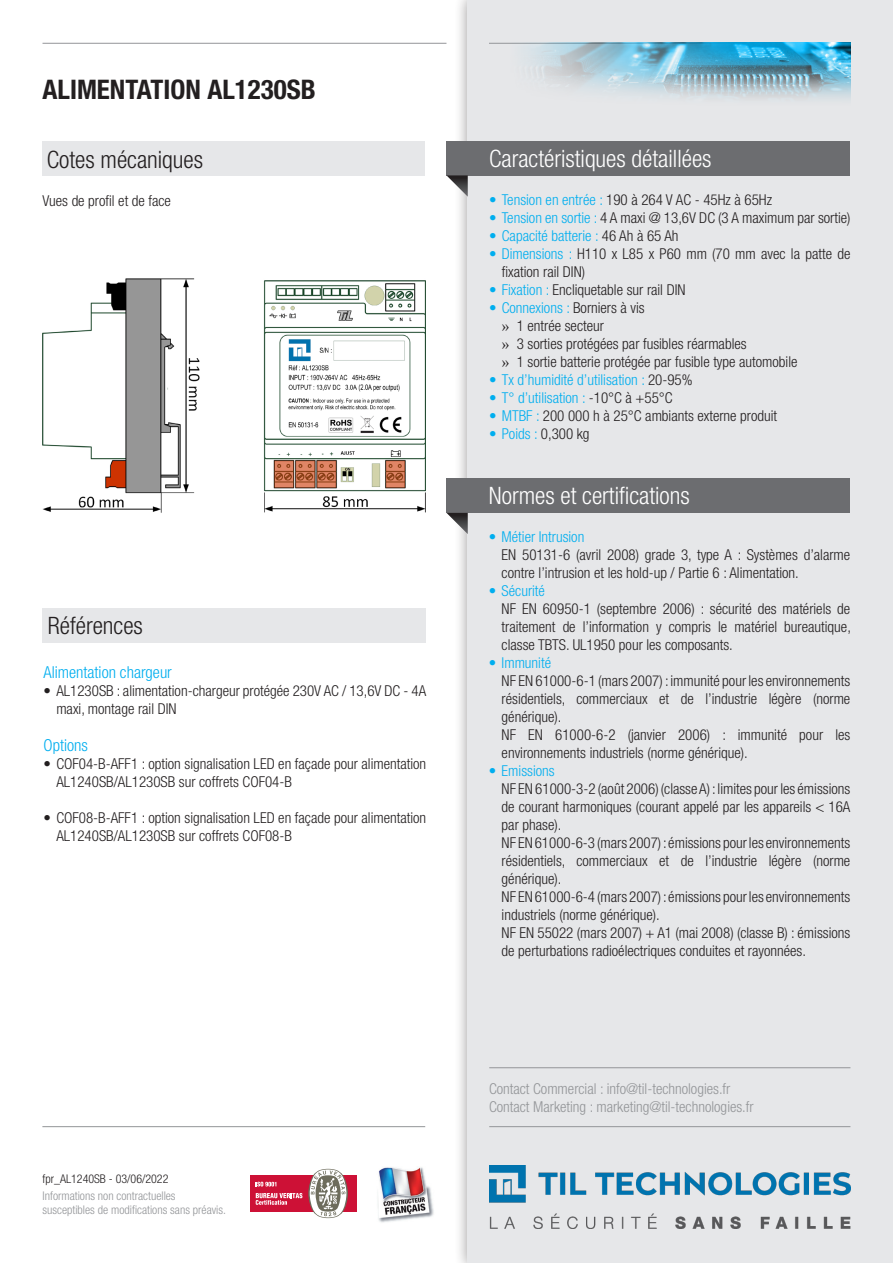
<style>
.page{position:relative;width:893px;height:1263px;background:#fff}
.page>*{position:absolute;margin:0;border:0;box-sizing:border-box;transform-origin:0 0}
.t1{font:700 condensed 27px "Helvetica Neue";color:#231f20}
.t2{font:300 condensed 24px "Helvetica Neue";color:#fff}
.t3{font:300 condensed 24px "Helvetica Neue";color:#231f20}
.t4{font:300 condensed 16.5px "Helvetica Neue";color:#00aeef}
.t5{font:300 condensed 15px/18px "Helvetica Neue";color:#231f20}
.t6{font:300 condensed 15px "Helvetica Neue";color:#00aeef}
.t7{font:300 condensed 15px "Helvetica Neue";color:#939598}
.t8{font:300 condensed 12px/14.4px "Helvetica Neue";color:#939598}
.t9{font:300 condensed 12px "Helvetica Neue";color:#231f20}
.s1{color:#00aeef}
.s2{color:#231f20}
.s3{font-family:"Times New Roman";font-weight:400;font-stretch:normal}
</style>
<div class="page">
<div style="left:43px;top:141px;width:382px;height:34px;background:#e6e7e9"></div>
<div style="left:453px;top:0;width:440px;height:1263px;background:#231f20;opacity:.5"></div>
<div style="left:468px;top:0;width:425px;height:1263px;background:#e6e7e9"></div>
<hr style="left:43px;top:43px;width:403px;height:1px;background:#939598">
<hr style="left:489px;top:1067px;width:361px;height:1px;background:#939598">
<img style="left:489px;top:43px;width:361px;height:56px">
<div style="left:250px;top:1175px;width:107px;height:37px;background:#cd1136"></div>
<svg style="left:308px;top:1169px;width:40px;height:49px"></svg>
<svg style="left:256px;top:1182px;width:20px;height:4px"></svg>
<svg style="left:256px;top:1193px;width:46px;height:12px"></svg>
<hr style="left:42px;top:1126px;width:383px;height:1px;background:#939598">
<img style="left:378px;top:1167px;width:56px;height:56px">
<hr style="left:489px;top:1126px;width:361px;height:1px;background:#939598">
<div style="left:446px;top:141px;width:404px;height:34px;background:#6c6d70"></div>
<svg style="left:446px;top:175px;width:22px;height:22px"></svg>
<div style="left:446px;top:479px;width:404px;height:34px;background:#6c6d70"></div>
<svg style="left:446px;top:513px;width:22px;height:21px"></svg>
<img style="left:489px;top:1166px;width:361px;height:63px">
<div style="left:43px;top:608px;width:383px;height:34px;background:#e6e7e9"></div>
<img style="left:43px;top:279px;width:382px;height:234px">
<p class="t1" style="left:43px;top:73px;width:275px">ALIMENTATION AL1230SB</p>
<p class="t3" style="left:47px;top:146px;width:158px">Cotes mécaniques</p>
<p class="t5" style="left:43px;top:191px;width:130px">Vues de profil et de face</p>
<p class="t3" style="left:48px;top:612px;width:97px">Références</p>
<p class="t4" style="left:44px;top:662px;width:130px">Alimentation chargeur</p>
<p class="t5" style="left:56px;top:681px;width:371px;text-indent:-13px">• AL1230SB : alimentation-chargeur protégée 230V AC / 13,6V DC - 4A maxi, montage rail DIN</p>
<p class="t4" style="left:44px;top:736px;width:46px">Options</p>
<p class="t5" style="left:56px;top:755px;width:371px;text-indent:-13px">• COF04-B-AFF1 : option signalisation LED en façade pour alimentation<br>AL1240SB/AL1230SB sur coffrets COF04-B</p>
<p class="t5" style="left:56px;top:809px;width:371px;text-indent:-13px">• COF08-B-AFF1 : option signalisation LED en façade pour alimentation<br>AL1240SB/AL1230SB sur coffrets COF08-B</p>
<p class="t9" style="left:43px;top:1172px;width:127px">fpr_AL1240SB - 03/06/2022</p>
<p class="t8" style="left:43px;top:1188px;width:185px">Informations non contractuelles susceptibles de modifications sans préavis.</p>
<p class="t2" style="left:489px;top:145px;width:224px">Caractéristiques détaillées</p>
<p class="t5" style="left:489px;top:190px;width:284px"><span class="s1">• Tension en entrée :</span> 190 à 264 V AC - 45Hz à 65Hz</p>
<p class="t5" style="left:489px;top:208px;width:363px"><span class="s1">• Tension en sortie :</span> 4 A maxi @ 13,6V DC (3 A maximum par sortie)</p>
<p class="t6" style="left:489px;top:227px;width:191px">• Capacité batterie : <span class="s2">46 Ah à 65 Ah</span></p>
<p class="t5" style="left:502px;top:244px;width:350px;text-indent:-13px"><span class="s1">• Dimensions :</span> H110 x L85 x P60 mm (70 mm avec la patte de fixation rail DIN)</p>
<p class="t5" style="left:489px;top:280px;width:198px"><span class="s1">• Fixation :</span> Encliquetable sur rail DIN</p>
<p class="t6" style="left:489px;top:299px;width:157px">• Connexions : <span class="s2">Borniers à vis</span></p>
<p class="t5" style="left:502px;top:316px;width:104px"><span class="s3">»</span> 1 entrée secteur</p>
<p class="t5" style="left:502px;top:334px;width:246px"><span class="s3">»</span> 3 sorties protégées par fusibles réarmables</p>
<p class="t5" style="left:502px;top:352px;width:297px"><span class="s3">»</span> 1 sortie batterie protégée par fusible type automobile</p>
<p class="t6" style="left:489px;top:371px;width:205px">• Tx d’humidité d’utilisation : <span class="s2">20-95%</span></p>
<p class="t6" style="left:489px;top:389px;width:185px">• T° d’utilisation : <span class="s2">-10°C à +55°C</span></p>
<p class="t5" style="left:489px;top:406px;width:290px"><span class="s1">• MTBF :</span> 200 000 h à 25°C ambiants externe produit</p>
<p class="t6" style="left:489px;top:425px;width:102px">• Poids : <span class="s2">0,300 kg</span></p>
<p class="t2" style="left:489px;top:482px;width:202px">Normes et certifications</p>
<p class="t6" style="left:489px;top:528px;width:97px">• Métier Intrusion</p>
<p class="t5" style="left:502px;top:546px;width:350px">EN 50131-6 (avril 2008) grade 3, type A : Systèmes d’alarme contre l’intrusion et les hold-up / Partie 6 : Alimentation.</p>
<p class="t6" style="left:489px;top:582px;width:58px">• Sécurité</p>
<p class="t5" style="left:502px;top:600px;width:351px;text-align:justify">NF EN 60950-1 (septembre 2006) : sécurité des matériels de traitement de l’information y compris le matériel bureautique, classe TBTS. UL1950 pour les composants.</p>
<p class="t6" style="left:489px;top:654px;width:64px">• Immunité</p>
<p class="t5" style="left:502px;top:672px;width:350px">NF EN 61000-6-1 (mars 2007) : immunité pour les environnements</p>
<p class="t5" style="left:502px;top:690px;width:350px">résidentiels, commerciaux et de l’industrie légère (norme générique).</p>
<p class="t5" style="left:502px;top:726px;width:350px">NF EN 61000-6-2 (janvier 2006) : immunité pour les environnements industriels (norme générique).</p>
<p class="t6" style="left:489px;top:762px;width:67px">• Emissions</p>
<p class="t5" style="left:502px;top:780px;width:350px;text-align:justify">NF EN 61000-3-2 (août 2006) (classe A) : limites pour les émissions de courant harmoniques (courant appelé par les appareils &lt; 16A par phase).</p>
<p class="t5" style="left:502px;top:834px;width:350px">NF EN 61000-6-3 (mars 2007) : émissions pour les environnements</p>
<p class="t5" style="left:502px;top:852px;width:350px">résidentiels, commerciaux et de l’industrie légère (norme générique).</p>
<p class="t5" style="left:502px;top:888px;width:350px">NF EN 61000-6-4 (mars 2007) : émissions pour les environnements industriels (norme générique).</p>
<p class="t5" style="left:502px;top:924px;width:350px">NF EN 55022 (mars 2007) + A1 (mai 2008) (classe B) : émissions de perturbations radioélectriques conduites et rayonnées.</p>
<p class="t7" style="left:489px;top:1080px;width:243px">Contact Commercial : info@til-technologies.fr</p>
<p class="t7" style="left:489px;top:1098px;width:266px">Contact Marketing : marketing@til-technologies.fr</p>
</div>
